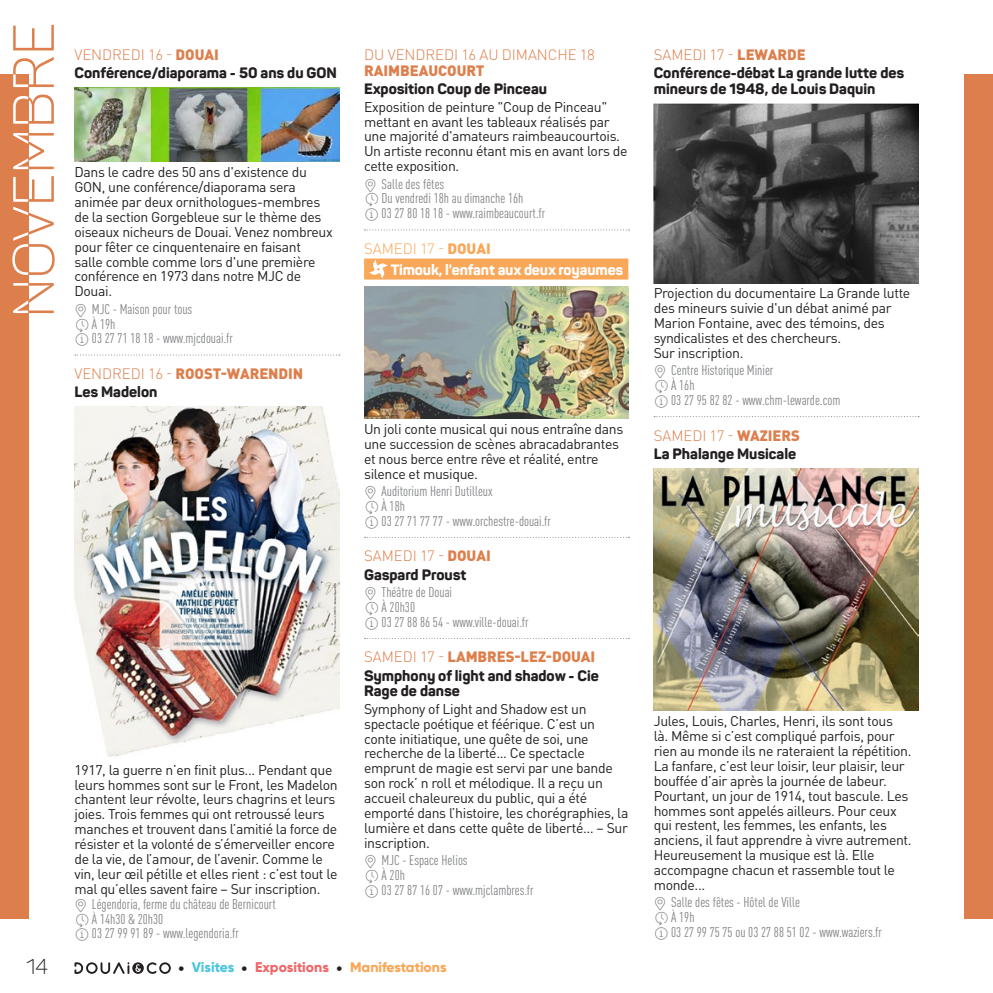
<style>
.page{position:relative;width:993px;height:993px;background:#fff}
.page>*{position:absolute;margin:0;border:0;box-sizing:border-box;transform-origin:0 0}
.t1{font:300 21px "Panton";color:#231f20}
.TITRE_OCT{font:800 14.88px/15.8px "Panton";color:#231f20}
.DATE_NOV{font:300 14.88px/15.8px "DIN Pro";letter-spacing:-.005em;color:#dd7f4c}
.DATE_NOV-2{font:900 14.88px "DIN Pro";letter-spacing:-.005em;color:#dd7f4c}
.TITRE_OCT-2{font:800 14.88px "Panton";letter-spacing:-.01em;color:#fff}
.DATE_NOV-3{font:300 14.88px "DIN Pro";letter-spacing:-.005em;color:#f9a758}
.TXT_COURANT{font:14px/14.9px "DIN Pro";letter-spacing:-.025em;color:#231f20}
.LIEU_ACTU_NOV{font:condensed 14px "DIN Pro";color:#808285}
.t2{font:800 14px "Gilroy";color:#f9a758}
.s1{font-weight:900}
.s2{font-family:"Panton Icons A";font-weight:700;font-stretch:normal}
.s3{font-family:"Panton Icons D";font-weight:700;font-stretch:normal}
.s4{font-weight:300}
.s5{font-size:15.22px;color:#231f20}
.s6{color:#4ec6dc}
.s7{color:#f16669}
</style>
<div class="page">
<svg style="left:75px;top:354px;width:265px;height:1px"></svg>
<img style="left:74px;top:88px;width:265px;height:74px">
<img style="left:74px;top:406px;width:265px;height:351px">
<svg style="left:364px;top:229px;width:265px;height:1px"></svg>
<div style="left:364px;top:258px;width:264px;height:21px;background:#f9a758"></div>
<svg style="left:369px;top:260px;width:19px;height:18px"></svg>
<img style="left:364px;top:286px;width:264px;height:132px">
<svg style="left:654px;top:416px;width:264px;height:1px"></svg>
<img style="left:653px;top:104px;width:265px;height:179px">
<img style="left:653px;top:468px;width:265px;height:242px">
<div style="left:0;top:74px;width:28px;height:844px;background:#dd7f4c"></div>
<svg style="left:12px;top:25px;width:43px;height:288px"></svg>
<div style="left:964px;top:74px;width:28px;height:844px;background:#dd7f4c"></div>
<svg style="left:74px;top:962px;width:97px;height:11px"></svg>
<p class="DATE_NOV" style="left:75px;top:46px;width:146px">VENDREDI 16 - <span class="s1">DOUAI</span></p>
<p class="TITRE_OCT" style="left:74px;top:65px;width:264px">Conférence/diaporama - 50 ans du GON</p>
<p class="TXT_COURANT" style="left:74px;top:163px;width:260px">Dans le cadre des 50 ans d'existence du GON, une conférence/diaporama sera animée par deux ornithologues-membres de la section Gorgebleue sur le thème des oiseaux nicheurs de Douai. Venez nombreux pour fêter ce cinquentenaire en faisant salle comble comme lors d'une première conférence en 1973 dans notre MJC de Douai.</p>
<p class="LIEU_ACTU_NOV" style="left:74px;top:298px;width:119px"><span class="s2">A</span> MJC - Maison pour tous</p>
<p class="LIEU_ACTU_NOV" style="left:74px;top:313px;width:42px"><span class="s3">A</span> À 19h</p>
<p class="LIEU_ACTU_NOV" style="left:74px;top:328px;width:160px"><span class="s3">B</span> 03 27 71 18 18 - www.mjcdouai.fr</p>
<p class="DATE_NOV-2" style="left:75px;top:361px;width:230px"><span class="s4">VENDREDI 16 -</span> ROOST-WARENDIN</p>
<p class="TITRE_OCT" style="left:74px;top:384px;width:84px">Les Madelon</p>
<p class="TXT_COURANT" style="left:74px;top:760px;width:265px">1917, la guerre n’en finit plus... Pendant que leurs hommes sont sur le Front, les Madelon chantent leur révolte, leurs chagrins et leurs joies. Trois femmes qui ont retroussé leurs manches et trouvent dans l’amitié la force de résister et la volonté de s’émerveiller encore de la vie, de l’amour, de l’avenir. Comme le vin, leur œil pétille et elles rient : c’est tout le mal qu’elles savent faire – Sur inscription.</p>
<p class="LIEU_ACTU_NOV" style="left:74px;top:893px;width:203px"><span class="s2">A</span> Légendoria, ferme du château de Bernicourt</p>
<p class="LIEU_ACTU_NOV" style="left:74px;top:908px;width:90px"><span class="s3">A</span> À 14h30 &amp; 20h30</p>
<p class="LIEU_ACTU_NOV" style="left:74px;top:923px;width:166px"><span class="s3">B</span> 03 27 99 91 89 - www.legendoria.fr</p>
<p class="DATE_NOV" style="left:364px;top:46px;width:232px">DU VENDREDI 16 AU DIMANCHE 18<br><span class="s1">RAIMBEAUCOURT</span></p>
<p class="TITRE_OCT" style="left:364px;top:81px;width:184px">Exposition Coup de Pinceau</p>
<p class="TXT_COURANT" style="left:364px;top:98px;width:265px">Exposition de peinture "Coup de Pinceau" mettant en avant les tableaux réalisés par une majorité d'amateurs raimbeaucourtois.<br>Un artiste reconnu étant mis en avant lors de cette exposition.</p>
<p class="LIEU_ACTU_NOV" style="left:364px;top:173px;width:82px"><span class="s2">A</span> Salle des fêtes</p>
<p class="LIEU_ACTU_NOV" style="left:364px;top:188px;width:161px"><span class="s3">A</span> Du vendredi 18h au dimanche 16h</p>
<p class="LIEU_ACTU_NOV" style="left:364px;top:203px;width:183px"><span class="s3">B</span> 03 27 80 18 18 - www.raimbeaucourt.fr</p>
<p class="DATE_NOV-3" style="left:364px;top:237px;width:128px">SAMEDI 17 - <span class="s1">DOUAI</span></p>
<p class="TITRE_OCT-2" style="left:390px;top:260px;width:234px">Timouk, l'enfant aux deux royaumes</p>
<p class="TXT_COURANT" style="left:364px;top:420px;width:261px">Un joli conte musical qui nous entraîne dans une succession de scènes abracadabrantes et nous berce entre rêve et réalité, entre silence et musique.</p>
<p class="LIEU_ACTU_NOV" style="left:364px;top:481px;width:130px"><span class="s2">A</span> Auditorium Henri Dutilleux</p>
<p class="LIEU_ACTU_NOV" style="left:364px;top:495px;width:42px"><span class="s3">A</span> À 18h</p>
<p class="LIEU_ACTU_NOV" style="left:364px;top:510px;width:188px"><span class="s3">B</span> 03 27 71 77 77 - www.orchestre-douai.fr</p>
<p class="DATE_NOV" style="left:364px;top:546px;width:128px">SAMEDI 17 - <span class="s1">DOUAI</span></p>
<p class="TITRE_OCT" style="left:364px;top:566px;width:104px">Gaspard Proust</p>
<p class="LIEU_ACTU_NOV" style="left:364px;top:581px;width:89px"><span class="s2">A</span> Théâtre de Douai</p>
<p class="LIEU_ACTU_NOV" style="left:364px;top:596px;width:52px"><span class="s3">A</span> À 20h30</p>
<p class="LIEU_ACTU_NOV" style="left:364px;top:611px;width:166px"><span class="s3">B</span> 03 27 88 86 54 - www.ville-douai.fr</p>
<p class="DATE_NOV-2" style="left:364px;top:644px;width:232px"><span class="s4">SAMEDI 17 -</span> LAMBRES-LEZ-DOUAI</p>
<p class="TITRE_OCT" style="left:364px;top:667px;width:236px">Symphony of light and shadow - Cie<br>Rage de danse</p>
<p class="TXT_COURANT" style="left:364px;top:699px;width:266px">Symphony of Light and Shadow est un spectacle poétique et féérique. C’est un conte initiatique, une quête de soi, une recherche de la liberté... Ce spectacle emprunt de magie est servi par une bande son rock’ n roll et mélodique. Il a reçu un accueil chaleureux du public, qui a été emporté dans l’histoire, les chorégraphies, la lumière et dans cette quête de liberté… – Sur inscription.</p>
<p class="LIEU_ACTU_NOV" style="left:364px;top:849px;width:105px"><span class="s2">A</span> MJC - Espace Helios</p>
<p class="LIEU_ACTU_NOV" style="left:364px;top:864px;width:42px"><span class="s3">A</span> À 20h</p>
<p class="LIEU_ACTU_NOV" style="left:364px;top:879px;width:171px"><span class="s3">B</span> 03 27 87 16 07 - www.mjclambres.fr</p>
<p class="t1" style="left:26px;top:953px;width:23px">14</p>
<p class="t2" style="left:178px;top:958px;width:269px"><span class="s5">•</span> <span class="s6">Visites</span> <span class="s5">•</span> <span class="s7">Expositions</span> <span class="s5">•</span> Manifestations</p>
<p class="DATE_NOV" style="left:653px;top:46px;width:153px">SAMEDI 17 - <span class="s1">LEWARDE</span></p>
<p class="TITRE_OCT" style="left:653px;top:65px;width:252px">Conférence-débat La grande lutte des mineurs de 1948, de Louis Daquin</p>
<p class="TXT_COURANT" style="left:653px;top:284px;width:258px">Projection du documentaire La Grande lutte des mineurs suivie d'un débat animé par Marion Fontaine, avec des témoins, des syndicalistes et des chercheurs.<br>Sur inscription.</p>
<p class="LIEU_ACTU_NOV" style="left:653px;top:360px;width:121px"><span class="s2">A</span> Centre Historique Minier</p>
<p class="LIEU_ACTU_NOV" style="left:653px;top:375px;width:42px"><span class="s3">A</span> À 16h</p>
<p class="LIEU_ACTU_NOV" style="left:653px;top:390px;width:188px"><span class="s3">B</span> 03 27 95 82 82 - www.chm-lewarde.com</p>
<p class="DATE_NOV" style="left:653px;top:426px;width:148px">SAMEDI 17 - <span class="s1">WAZIERS</span></p>
<p class="TITRE_OCT" style="left:653px;top:445px;width:144px">La Phalange Musicale</p>
<p class="TXT_COURANT" style="left:653px;top:712px;width:259px">Jules, Louis, Charles, Henri, ils sont tous<br>là. Même si c’est compliqué parfois, pour rien au monde ils ne rateraient la répétition.<br>La fanfare, c’est leur loisir, leur plaisir, leur bouffée d’air après la journée de labeur.<br>Pourtant, un jour de 1914, tout bascule. Les hommes sont appelés ailleurs. Pour ceux qui restent, les femmes, les enfants, les anciens, il faut apprendre à vivre autrement.<br>Heureusement la musique est là. Elle accompagne chacun et rassemble tout le monde...</p>
<p class="LIEU_ACTU_NOV" style="left:653px;top:892px;width:148px"><span class="s2">A</span> Salle des fêtes - Hôtel de Ville</p>
<p class="LIEU_ACTU_NOV" style="left:653px;top:906px;width:42px"><span class="s3">A</span> À 19h</p>
<p class="LIEU_ACTU_NOV" style="left:653px;top:921px;width:230px"><span class="s3">B</span> 03 27 99 75 75 ou 03 27 88 51 02 - www.waziers.fr</p>
</div>
